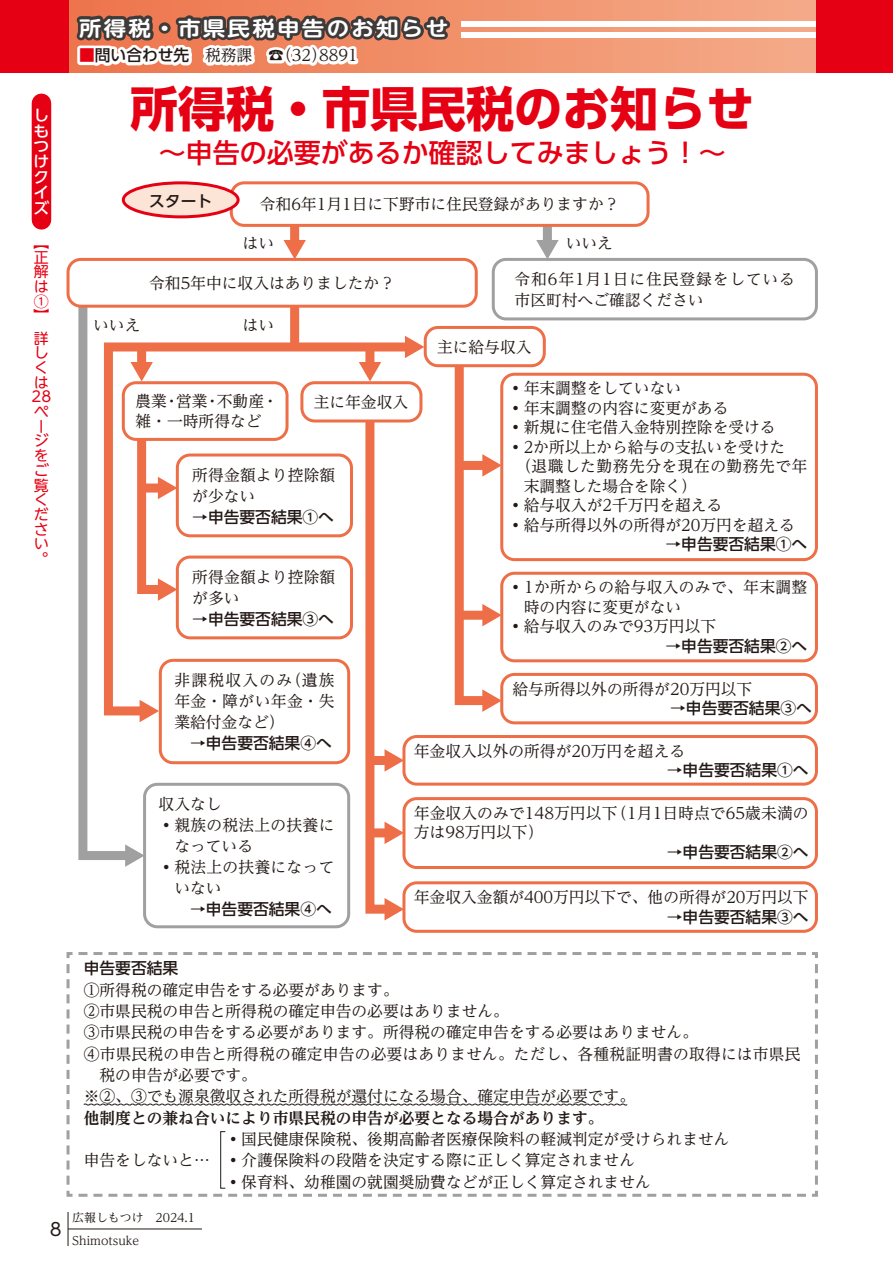
<style>
.page{position:relative;width:893px;height:1263px;background:#fff}
.page>*{position:absolute;margin:0;border:0;box-sizing:border-box;transform-origin:0 0}
.t1{font:700 48px "UD Shin Go Pr 6 N";color:#e60013}
.t2{font:500 27px "UD Shin Go Pr 6 N";color:#e60013}
.t3{font:700 20.25px "UD Shin M Go Pr 6 N De";letter-spacing:.1em;color:#fff;scale:1.11 1}
.t4{font:17.7px "UD Shin Go Pr 6 N";color:#231916}
.t5{font:15.75px/21px "UD Reimin Pr 6 N";color:#231916}
.t6{font:500 15.75px "UD Shin Go Pr 6 N";color:#231916}
.t7{font:15.75px/21px "UD Reimin Pr 6 N";letter-spacing:.02em;color:#231916}
.t8{font:700 15.75px "UD Reimin Pr 6 N";color:#231916}
.t9{font:15.75px/21px "UD Reimin Pr 6 N";letter-spacing:.055em;color:#231916}
.t10{font:15.75px "UD Reimin Pr 6 N";letter-spacing:.03em;color:#231916}
.t11{font:500 15.45px/15.5px "UD Shin Go Pr 6 N";color:#fff}
.t12{font:14.7px/14.7px "UD Shin M Go Pr 6 N";color:#e60013;text-align:justify}
.t13{font:11.7px/22.2px "UD Reimin Pr 6 N";color:#231916}
.s1{font-family:"UD Shin Go Pr 6 N";font-weight:500;color:#e60013}
.s2{font-family:"UD Shin Go Pr 6 N";font-weight:500}
.s3{font-family:"UD Reimin Pr 6 N";font-weight:400}
</style>
<div class="page">
<svg style="left:66px;top:952px;width:752px;height:245px"></svg>
<div style="left:220px;top:1131px;width:6px;height:57px;border:1px solid #231916"></div>
<div style="left:32px;top:103px;width:19px;height:117px;background:#e60013"></div>
<svg style="left:83px;top:1103px;width:545px;height:3px"></svg>
<hr style="left:68px;top:1212px;width:1px;height:34px;background:#231916">
<hr style="left:68px;top:1229px;width:134px;height:1px;background:#231916">
<div style="left:543px;top:217px;width:9px;height:26px;background:#a0a0a1"></div>
<svg style="left:536px;top:240px;width:23px;height:18px"></svg>
<div style="left:290px;top:217px;width:9px;height:26px;background:#ed6e47"></div>
<svg style="left:283px;top:240px;width:23px;height:18px"></svg>
<svg style="left:365px;top:720px;width:37px;height:200px"></svg>
<svg style="left:450px;top:367px;width:52px;height:345px"></svg>
<svg style="left:177px;top:338px;width:240px;height:382px"></svg>
<svg style="left:78px;top:308px;width:99px;height:559px"></svg>
<svg style="left:405px;top:336px;width:19px;height:22px"></svg>
<div style="left:290px;top:298px;width:9px;height:48px;background:#ed6e47"></div>
<div style="left:231px;top:183px;width:417px;height:42px;background:#fff;border-radius:13px"></div>
<div style="left:230px;top:181px;width:419px;height:46px;border:3px solid #ed6e47;border-radius:13px"></div>
<div style="left:68px;top:259px;width:408px;height:47px;background:#fff;border-radius:13px"></div>
<div style="left:67px;top:258px;width:411px;height:50px;border:3px solid #ed6e47;border-radius:13px"></div>
<div style="left:302px;top:383px;width:119px;height:38px;background:#fff;border-radius:13px"></div>
<div style="left:300px;top:381px;width:122px;height:41px;border:3px solid #ed6e47;border-radius:13px"></div>
<div style="left:424px;top:326px;width:122px;height:41px;border:3px solid #ed6e47;border-radius:13px"></div>
<div style="left:492px;top:258px;width:326px;height:62px;border:3px solid #a0a0a1;border-radius:13px"></div>
<div style="left:160px;top:660px;width:189px;height:103px;background:#fff;border-radius:13px"></div>
<div style="left:159px;top:659px;width:191px;height:105px;border:3px solid #ed6e47;border-radius:13px"></div>
<div style="left:177px;top:455px;width:174px;height:81px;background:#fff;border-radius:13px"></div>
<div style="left:176px;top:453px;width:177px;height:84px;border:3px solid #ed6e47;border-radius:13px"></div>
<div style="left:177px;top:557px;width:174px;height:81px;background:#fff;border-radius:13px"></div>
<div style="left:176px;top:556px;width:177px;height:83px;border:3px solid #ed6e47;border-radius:13px"></div>
<div style="left:145px;top:784px;width:204px;height:143px;background:#fff;border-radius:13px"></div>
<div style="left:143px;top:783px;width:207px;height:145px;border:3px solid #a0a0a1;border-radius:13px"></div>
<div style="left:123px;top:383px;width:164px;height:56px;background:#fff;border-radius:13px"></div>
<div style="left:122px;top:381px;width:167px;height:60px;border:3px solid #ed6e47;border-radius:13px"></div>
<div style="left:500px;top:373px;width:318px;height:188px;border:3px solid #ed6e47;border-radius:13px"></div>
<div style="left:500px;top:572px;width:318px;height:90px;border:3px solid #ed6e47;border-radius:13px"></div>
<div style="left:500px;top:673px;width:318px;height:51px;border:3px solid #ed6e47;border-radius:13px"></div>
<div style="left:402px;top:735px;width:416px;height:51px;border:3px solid #ed6e47;border-radius:13px"></div>
<div style="left:402px;top:797px;width:416px;height:72px;border:3px solid #ed6e47;border-radius:13px"></div>
<div style="left:402px;top:881px;width:416px;height:52px;border:3px solid #ed6e47;border-radius:13px"></div>
<div style="left:123px;top:183px;width:115px;height:34px;background:#fce4d6;border-radius:50%"></div>
<div style="left:122px;top:181px;width:118px;height:37px;border:3px solid #e60013;border-radius:50%"></div>
<svg style="left:68px;top:0;width:749px;height:72px;background:#f29c78"></svg>
<div style="left:461px;top:21px;width:432px;height:6px;background:#fff"></div>
<div style="left:461px;top:32px;width:432px;height:5px;background:#fff"></div>
<svg style="left:72px;top:4px;width:381px;height:68px"></svg>
<div style="left:817px;top:0;width:76px;height:72px;background:#e60013"></div>
<div style="left:0;top:0;width:68px;height:72px;background:#e60013"></div>
<p class="t11" style="left:34px;top:107px;width:17px">しもつけクイズ</p>
<p class="t12" style="left:34px;top:234px;width:16px">【正解は①】</p>
<p class="t12" style="left:32px;top:330px;width:21px;text-align:left">詳しくは<br>28ページをご覧ください。</p>
<p class="t3" style="left:79px;top:11px;width:334px">所得税・市県民税申告のお知らせ</p>
<p class="t5" style="left:79px;top:44px;width:280px"><span class="s1">■</span><span class="s2">問い合わせ先</span>　税務課　☎（32）8891</p>
<h1 class="t1" style="left:130px;top:70px;width:626px">所得税・市県民税のお知らせ</h1>
<h2 class="t2" style="left:159px;top:131px;width:569px">～申告の必要があるか確認してみましょう！～</h2>
<p class="t6" style="left:149px;top:188px;width:64px">スタート</p>
<p class="t5" style="left:260px;top:193px;width:361px">令和6年1月1日に下野市に住民登録がありますか？</p>
<p class="t5" style="left:243px;top:232px;width:33px">はい</p>
<p class="t5" style="left:566px;top:232px;width:49px">いいえ</p>
<p class="t5" style="left:149px;top:272px;width:247px">令和5年中に収入はありましたか？</p>
<p class="t5" style="left:93px;top:314px;width:49px">いいえ</p>
<p class="t5" style="left:243px;top:314px;width:33px">はい</p>
<p class="t9" style="left:515px;top:268px;width:282px">令和6年1月1日に住民登録をしている市区町村へご確認ください</p>
<p class="t5" style="left:437px;top:336px;width:96px">主に給与収入</p>
<p class="t5" style="left:508px;top:377px;width:175px">•年末調整をしていない</p>
<p class="t5" style="left:508px;top:397px;width:222px">•年末調整の内容に変更がある</p>
<p class="t5" style="left:508px;top:416px;width:269px">•新規に住宅借入金特別控除を受ける</p>
<p class="t5" style="left:508px;top:436px;width:279px">•2か所以上から給与の支払いを受けた</p>
<p class="t10" style="left:508px;top:454px;width:301px">　（退職した勤務先分を現在の勤務先で年</p>
<p class="t5" style="left:524px;top:475px;width:175px">末調整した場合を除く）</p>
<p class="t5" style="left:508px;top:494px;width:216px">•給与収入が2千万円を超える</p>
<p class="t5" style="left:508px;top:514px;width:289px">•給与所得以外の所得が20万円を超える</p>
<p class="t6" style="left:665px;top:532px;width:143px">→申告要否結果①へ</p>
<p class="t7" style="left:524px;top:577px;width:285px;line-height:19.5px;text-indent:-16px">•1か所からの給与収入のみで、年末調整時の内容に変更がない</p>
<p class="t5" style="left:508px;top:615px;width:210px">•給与収入のみで93万円以下</p>
<p class="t6" style="left:665px;top:633px;width:143px">→申告要否結果②へ</p>
<p class="t5" style="left:513px;top:678px;width:241px">給与所得以外の所得が20万円以下</p>
<p class="t6" style="left:670px;top:695px;width:143px">→申告要否結果③へ</p>
<p class="t5" style="left:414px;top:740px;width:273px">年金収入以外の所得が20万円を超える</p>
<p class="t6" style="left:667px;top:757px;width:143px">→申告要否結果①へ</p>
<p class="t5" style="left:414px;top:803px;width:396px;line-height:19.5px">年金収入のみで148万円以下（1月1日時点で65歳未満の方は98万円以下）</p>
<p class="t6" style="left:667px;top:839px;width:143px">→申告要否結果②へ</p>
<p class="t5" style="left:414px;top:886px;width:396px">年金収入金額が400万円以下で、他の所得が20万円以下</p>
<p class="t6" style="left:667px;top:904px;width:143px">→申告要否結果③へ</p>
<p class="t5" style="left:136px;top:390px;width:144px">農業・営業・不動産・雑・一時所得など</p>
<p class="t5" style="left:314px;top:391px;width:96px">主に年金収入</p>
<p class="t5" style="left:192px;top:464px;width:145px">所得金額より控除額が少ない</p>
<p class="t6" style="left:192px;top:504px;width:143px">→申告要否結果①へ</p>
<p class="t5" style="left:192px;top:566px;width:145px">所得金額より控除額が多い</p>
<p class="t6" style="left:192px;top:606px;width:143px">→申告要否結果③へ</p>
<p class="t5" style="left:174px;top:669px;width:162px;text-align:justify">非課税収入のみ（遺族年金・障がい年金・失業給付金など）</p>
<p class="t6" style="left:190px;top:730px;width:143px">→申告要否結果④へ</p>
<p class="t5" style="left:159px;top:793px;width:64px">収入なし</p>
<p class="t7" style="left:174px;top:814px;width:162px;text-indent:-16px">•親族の税法上の扶養になっている</p>
<p class="t7" style="left:174px;top:856px;width:162px;text-indent:-16px">•税法上の扶養になっていない</p>
<p class="t6" style="left:159px;top:896px;width:175px"><span class="s3">　　</span>→申告要否結果④へ</p>
<p class="t4" style="left:50px;top:1214px;width:13px">8</p>
<p class="t6" style="left:84px;top:955px;width:96px">申告要否結果</p>
<p class="t5" style="left:84px;top:978px;width:316px">①所得税の確定申告をする必要があります。</p>
<p class="t5" style="left:84px;top:1000px;width:427px">②市県民税の申告と所得税の確定申告の必要はありません。</p>
<p class="t5" style="left:84px;top:1021px;width:616px">③市県民税の申告をする必要があります。所得税の確定申告をする必要はありません。</p>
<p class="t5" style="left:84px;top:1042px;width:718px">④市県民税の申告と所得税の確定申告の必要はありません。ただし、各種税証明書の取得には市県民</p>
<p class="t5" style="left:100px;top:1064px;width:159px">税の申告が必要です。</p>
<p class="t5" style="left:84px;top:1085px;width:553px">※②、③でも源泉徴収された所得税が還付になる場合、確定申告が必要です。</p>
<p class="t8" style="left:84px;top:1105px;width:521px">他制度との兼ね合いにより市県民税の申告が必要となる場合があります。</p>
<p class="t5" style="left:84px;top:1128px;width:647px;text-indent:142px">•国民健康保険税、後期高齢者医療保険料の軽減判定が受けられません申告をしないと… •介護保険料の段階を決定する際に正しく算定されません</p>
<p class="t5" style="left:226px;top:1171px;width:427px">•保育料、幼稚園の就園奨励費などが正しく算定されません</p>
<p class="t13" style="left:72px;top:1206px;width:124px">広報しもつけ　2024.1<br>Shimotsuke</p>
</div>
